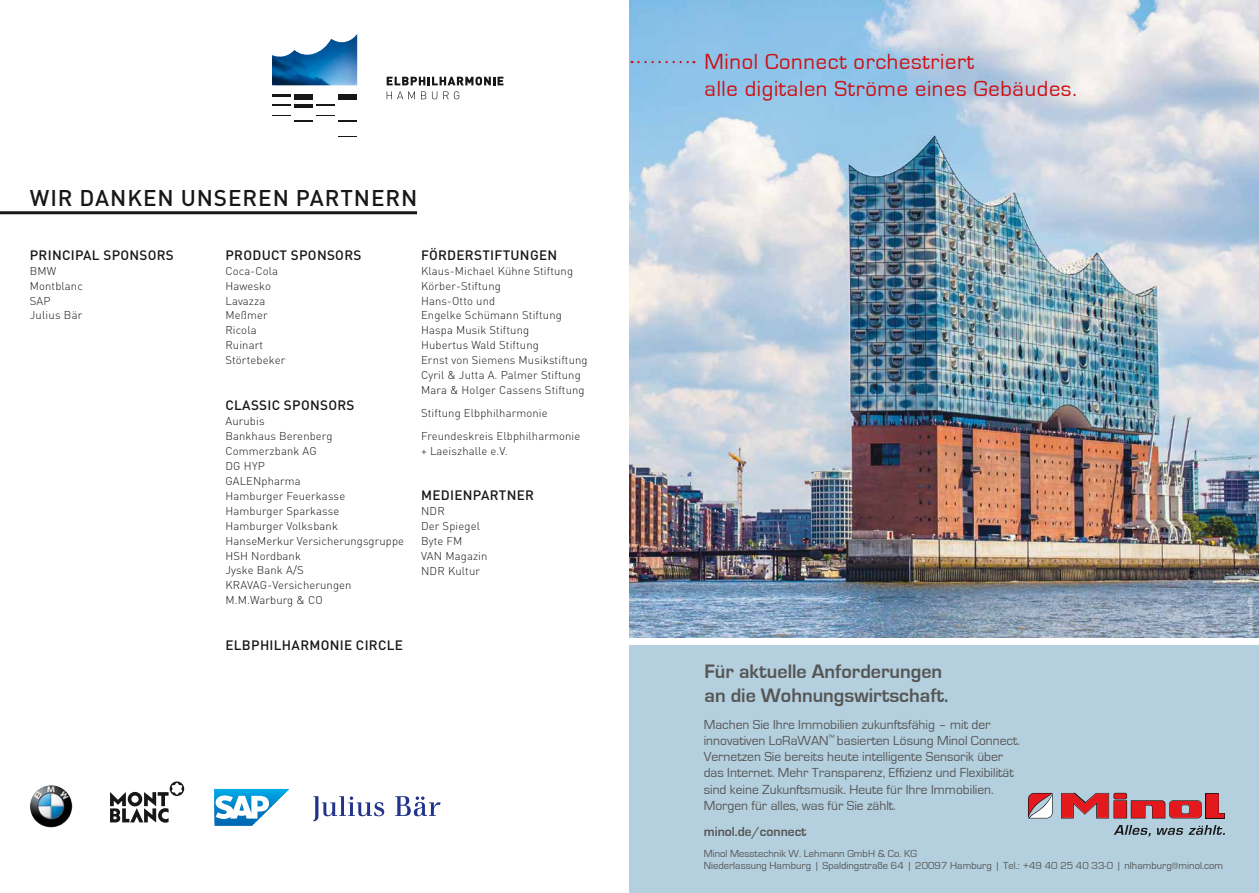
<style>
.page{position:relative;width:1259px;height:893px;background:#fff}
.page>*{position:absolute;margin:0;border:0;box-sizing:border-box;transform-origin:0 0}
.t1{font:22.5px/27px "Eurostile";letter-spacing:.03em;color:#cd1013}
.t2{font:500 22.5px "DIN Pro";letter-spacing:.04em;color:#181716}
.t3{font:700 20.1px/24.2px "Eurostile";color:#565655}
.t4{font:13.5px/16.2px "Eurostile";color:#565655}
.t5{font:500 13.5px "DIN Pro";letter-spacing:.02em;color:#181716}
.t6{font:700 13.5px "Eurostile";color:#565655}
.t7{font:300 11.25px/15px "DIN Pro";letter-spacing:.01em;color:#181716}
.t8{font:10.5px/12.6px "Eurostile";letter-spacing:.005em;color:#565655}
.t9{font:6px "Eurostile";color:#fff}
</style>
<div class="page">
<hr style="left:0;top:211px;width:417px;height:3px;background:#181716">
<img style="left:272px;top:34px;width:85px;height:51px">
<svg style="left:387px;top:77px;width:116px;height:8px"></svg>
<svg style="left:387px;top:91px;width:28px;height:8px"></svg>
<svg style="left:421px;top:91px;width:5px;height:8px"></svg>
<svg style="left:432px;top:91px;width:5px;height:8px"></svg>
<svg style="left:443px;top:91px;width:16px;height:8px"></svg>
<div style="left:294px;top:94px;width:19px;height:5px;background:#181716"></div>
<hr style="left:294px;top:104px;width:19px;height:4px;background:#181716">
<svg style="left:316px;top:104px;width:19px;height:2px"></svg>
<div style="left:338px;top:94px;width:19px;height:5px;background:#181716"></div>
<hr style="left:272px;top:94px;width:19px;height:3px;background:#181716">
<svg style="left:272px;top:104px;width:19px;height:2px"></svg>
<svg style="left:272px;top:115px;width:85px;height:7px"></svg>
<svg style="left:170px;top:781px;width:14px;height:15px"></svg>
<svg style="left:110px;top:783px;width:73px;height:40px"></svg>
<svg style="left:215px;top:789px;width:74px;height:37px"></svg>
<svg style="left:395px;top:796px;width:45px;height:20px"></svg>
<svg style="left:313px;top:796px;width:71px;height:25px"></svg>
<img style="left:30px;top:785px;width:42px;height:42px">
<img style="left:629px;top:0;width:630px;height:638px">
<svg style="left:638px;top:61px;width:56px;height:2px"></svg>
<div style="left:629px;top:645px;width:630px;height:248px;background:#b4cfde"></div>
<svg style="left:1114px;top:825px;width:36px;height:11px"></svg>
<svg style="left:1157px;top:825px;width:68px;height:10px"></svg>
<svg style="left:1028px;top:793px;width:24px;height:25px"></svg>
<svg style="left:1061px;top:793px;width:163px;height:25px"></svg>
<h1 class="t2" style="left:30px;top:182px;width:389px">WIR DANKEN UNSEREN PARTNERN</h1>
<p class="t5" style="left:30px;top:245px;width:146px">PRINCIPAL SPONSORS</p>
<p class="t7" style="left:30px;top:262px;width:55px">BMW<br>Montblanc<br>SAP<br>Julius Bär</p>
<p class="t5" style="left:225px;top:245px;width:137px">PRODUCT SPONSORS</p>
<p class="t7" style="left:225px;top:262px;width:61px">Coca-Cola<br>Hawesko<br>Lavazza<br>Meßmer<br>Ricola<br>Ruinart<br>Störtebeker</p>
<p class="t5" style="left:225px;top:395px;width:130px">CLASSIC SPONSORS</p>
<p class="t7" style="left:225px;top:412px;width:180px">Aurubis<br>Bankhaus Berenberg<br>Commerzbank AG<br>DG HYP<br>GALENpharma<br>Hamburger Feuerkasse<br>Hamburger Sparkasse<br>Hamburger Volksbank<br>HanseMerkur Versicherungsgruppe<br>HSH Nordbank<br>Jyske Bank A/S<br>KRAVAG-Versicherungen<br>M.M.Warburg &amp; CO</p>
<p class="t5" style="left:225px;top:635px;width:179px">ELBPHILHARMONIE CIRCLE</p>
<p class="t5" style="left:421px;top:245px;width:138px">FÖRDERSTIFTUNGEN</p>
<p class="t7" style="left:421px;top:262px;width:168px">Klaus-Michael Kühne Stiftung<br>Körber-Stiftung<br>Hans-Otto und<br>Engelke Schümann Stiftung<br>Haspa Musik Stiftung<br>Hubertus Wald Stiftung<br>Ernst von Siemens Musikstiftung<br>Cyril &amp; Jutta A. Palmer Stiftung<br>Mara &amp; Holger Cassens Stiftung</p>
<p class="t7" style="left:421px;top:401px;width:161px;line-height:22.5px">Stiftung Elbphilharmonie<br>Freundeskreis Elbphilharmonie</p>
<p class="t7" style="left:421px;top:443px;width:88px">+ Laeiszhalle e.V.</p>
<p class="t5" style="left:421px;top:486px;width:114px">MEDIENPARTNER</p>
<p class="t7" style="left:421px;top:503px;width:68px">NDR<br>Der Spiegel<br>Byte FM<br>VAN Magazin<br>NDR Kultur</p>
<h1 class="t1" style="left:704px;top:49px;width:374px">Minol Connect orchestriert<br>alle digitalen Ströme eines Gebäudes.</h1>
<h2 class="t3" style="left:704px;top:659px;width:245px">Für aktuelle Anforderungen an die Wohnungswirtschaft.</h2>
<p class="t4" style="left:704px;top:716px;width:318px">Machen Sie Ihre Immobilien zukunftsfähig – mit der innovativen LoRaWAN<sup>™</sup> basierten Lösung Minol Connect.<br>Vernetzen Sie bereits heute intelligente Sensorik über das Internet. Mehr Transparenz, Effizienz und Flexibilität sind keine Zukunftsmusik. Heute für Ihre Immobilien.<br>Morgen für alles, was für Sie zählt.</p>
<p class="t6" style="left:704px;top:825px;width:104px">minol.de/connect</p>
<p class="t8" style="left:704px;top:847px;width:521px">Minol Messtechnik W. Lehmann GmbH &amp; Co. KG<br>Niederlassung Hamburg | Spaldingstraße 64 | 20097 Hamburg | Tel.: +49 40 25 40 33-0 | nlhamburg@minol.com</p>
<p class="t9" style="left:1247px;top:631px;width:36px;rotate:-90deg">Bild: powell83</p>
</div>
